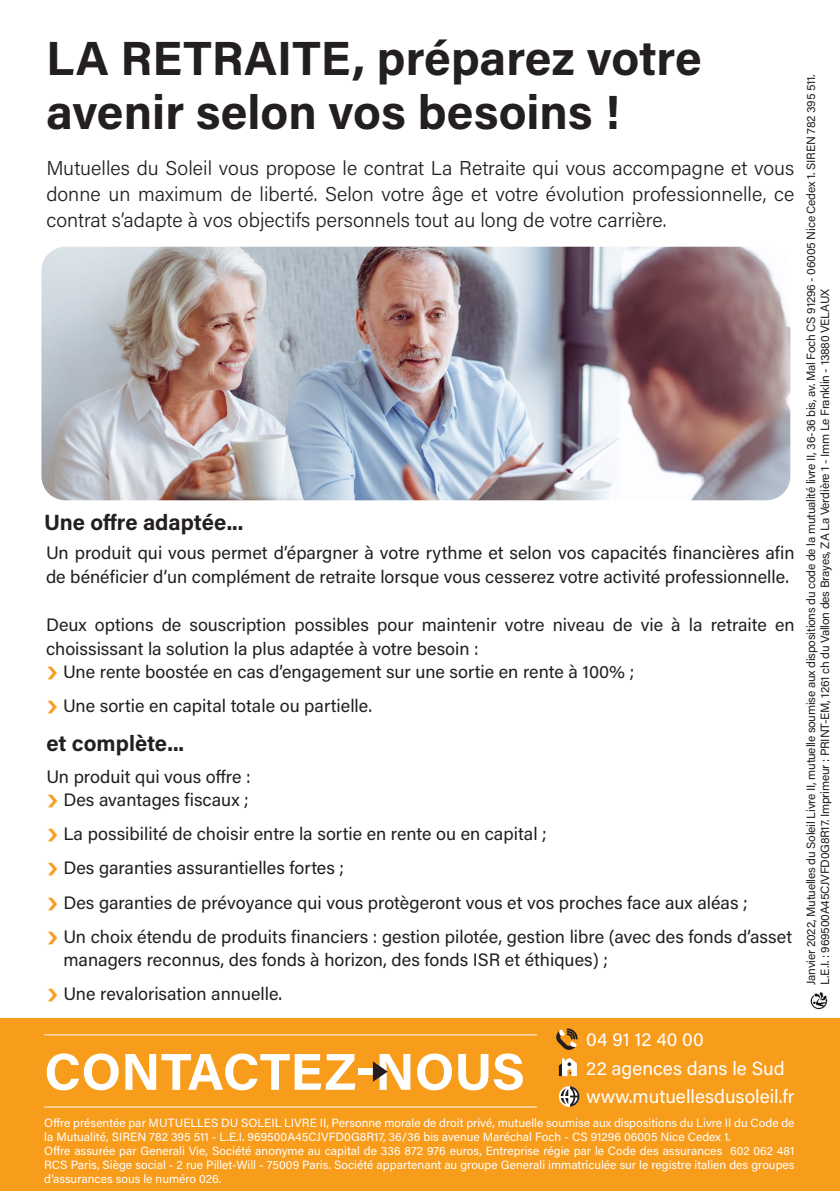
<style>
.page{position:relative;width:840px;height:1191px;background:#fff}
.page>*{position:absolute;margin:0;border:0;box-sizing:border-box;transform-origin:0 0}
.t1{font:700 52px "Acumin Pro";color:#fff}
.Titres{font:700 48px/54px "Acumin Pro";color:#231f20}
.Intertitres{font:700 22px "Acumin Pro";color:#231f20}
.Chapeau{font:20px/26px "Acumin Variable Concept";color:#231f20;text-align:justify}
.t2{font:19px "Acumin Pro";color:#fff}
.Textes_Courants{font:18px/24px "Acumin Pro";color:#231f20}
.t3{font:12px/14px "Acumin Pro";color:#fff}
.Grande_liste{font:12px/14px "Acumin Pro";letter-spacing:-.02em;color:#231f20}
.s1{font-family:"Acumin Variable Concept";font-size:32px;color:#f89c1c}
</style>
<div class="page">
<div style="left:0;top:1018px;width:839px;height:173px;background:#f89c1c"></div>
<svg style="left:556px;top:1028px;width:21px;height:22px"></svg>
<svg style="left:558px;top:1058px;width:18px;height:18px"></svg>
<svg style="left:558px;top:1086px;width:21px;height:20px"></svg>
<hr style="left:44px;top:1034px;width:492px;height:1px;background:#fff">
<hr style="left:44px;top:1106px;width:492px;height:1px;background:#fff">
<svg style="left:372px;top:1061px;width:15px;height:20px"></svg>
<img style="left:41px;top:247px;width:748px;height:253px">
<img style="left:810px;top:992px;width:18px;height:18px">
<p class="Titres" style="left:46px;top:29px;width:656px">LA RETRAITE, préparez votre avenir selon vos besoins !</p>
<p class="Chapeau" style="left:46px;top:154px;width:749px">Mutuelles du Soleil vous propose le contrat La Retraite qui vous accompagne et vous donne un maximum de liberté. Selon votre âge et votre évolution professionnelle, ce contrat s’adapte à vos objectifs personnels tout au long de votre carrière.</p>
<p class="Intertitres" style="left:44px;top:507px;width:200px">Une offre adaptée...</p>
<p class="Textes_Courants" style="left:46px;top:539px;width:749px">Un produit qui vous permet d’épargner à votre rythme et selon vos capacités financières afin de bénéficier d’un complément de retraite lorsque vous cesserez votre activité professionnelle.</p>
<p class="Textes_Courants" style="left:46px;top:611px;width:749px">Deux options de souscription possibles pour maintenir votre niveau de vie à la retraite en choississant la solution la plus adaptée à votre besoin :</p>
<p class="Textes_Courants" style="left:46px;top:658px;width:589px"><span class="s1">Ń</span> Une rente boostée en cas d’engagement sur une sortie en rente à 100% ;</p>
<p class="Textes_Courants" style="left:46px;top:693px;width:327px"><span class="s1">Ń</span> Une sortie en capital totale ou partielle.</p>
<p class="Intertitres" style="left:46px;top:727px;width:139px">et complète...</p>
<p class="Textes_Courants" style="left:46px;top:763px;width:205px">Un produit qui vous offre :</p>
<p class="Textes_Courants" style="left:46px;top:786px;width:204px"><span class="s1">Ń</span> Des avantages fiscaux ;</p>
<p class="Textes_Courants" style="left:46px;top:821px;width:501px"><span class="s1">Ń</span> La possibilité de choisir entre la sortie en rente ou en capital ;</p>
<p class="Textes_Courants" style="left:46px;top:855px;width:299px"><span class="s1">Ń</span> Des garanties assurantielles fortes ;</p>
<p class="Textes_Courants" style="left:46px;top:889px;width:702px"><span class="s1">Ń</span> Des garanties de prévoyance qui vous protègeront vous et vos proches face aux aléas ;</p>
<p class="Textes_Courants" style="left:63px;top:924px;width:729px;line-height:23px;text-indent:-17px"><span class="s1">Ń</span> Un choix étendu de produits financiers : gestion pilotée, gestion libre (avec des fonds d’asset managers reconnus, des fonds à horizon, des fonds ISR et éthiques) ;</p>
<p class="Textes_Courants" style="left:46px;top:981px;width:237px"><span class="s1">Ń</span> Une revalorisation annuelle.</p>
<p class="Grande_liste" style="left:803px;top:984px;width:911px;rotate:-90deg">Janvier 2022, Mutuelles du Soleil Livre II, mutuelle soumise aux dispositions du code de la mutualité livre II, 36-36 bis, av. Mal Foch CS 91296 - 06005 Nice Cedex 1. SIREN 782 395 511.<br>L.E.I. : 969500A45CJVFD0G8R17. Imprimeur : PRINT-EM, 1261 ch du Vallon des Brayes, ZA La Verdière 1 - Imm Le Franklin - 13880 VELAUX</p>
<p class="t1" style="left:44px;top:1035px;width:482px">CONTACTEZ-NOUS</p>
<p class="t2" style="left:586px;top:1026px;width:119px">04 91 12 40 00</p>
<p class="t2" style="left:586px;top:1054px;width:200px">22 agences dans le Sud</p>
<p class="t2" style="left:586px;top:1083px;width:210px">www.mutuellesdusoleil.fr</p>
<p class="t3" style="left:44px;top:1115px;width:751px">Offre présentée par MUTUELLES DU SOLEIL LIVRE II, Personne morale de droit privé, mutuelle soumise aux dispositions du Livre II du Code de la Mutualité, SIREN 782 395 511 - L.E.I. 969500A45CJVFD0G8R17, 36/36 bis avenue Maréchal Foch - CS 91296 06005 Nice Cedex 1.</p>
<p class="t3" style="left:44px;top:1143px;width:751px;text-align:justify">Offre assurée par Generali Vie, Société anonyme au capital de 336 872 976 euros, Entreprise régie par le Code des assurances 602 062 481<br>RCS Paris, Siège social - 2 rue Pillet-Will - 75009 Paris. Société appartenant au groupe Generali immatriculée sur le registre italien des groupes d’assurances sous le numéro 026.</p>
</div>
